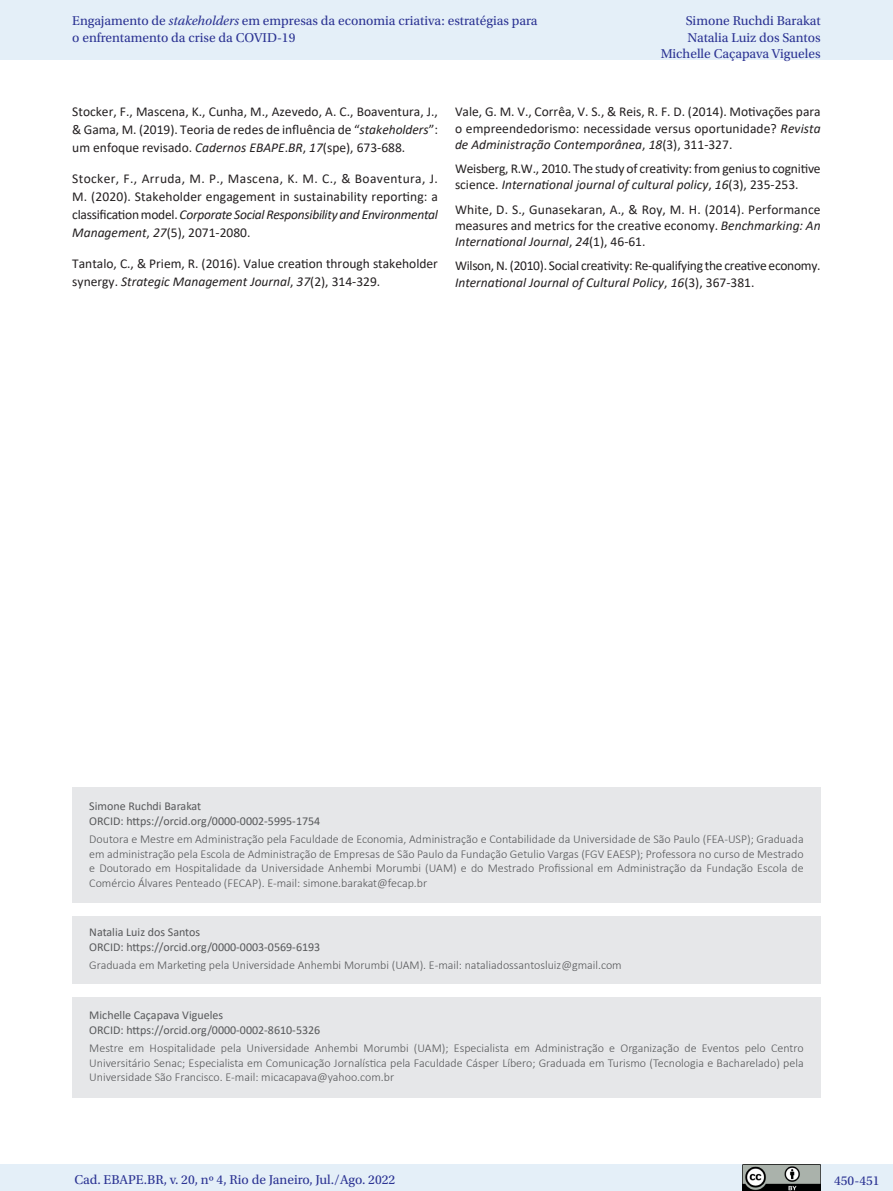
<style>
.page{position:relative;width:893px;height:1191px;background:#fff}
.page>*{position:absolute;margin:0;border:0;box-sizing:border-box;transform-origin:0 0}
.Referencias{font:13.5px/18px "Calibri";color:#231f20;text-align:justify}
.t1{font:13.5px/16.5px "Utopia Std";color:#2b3393}
.Referencias-2{font:13.5px/16.5px "Calibri";letter-spacing:-.02em;color:#231f20}
._06_3_nota_de_fim_au{font:300 12px/14.4px "Calibri";color:#57585a;text-align:justify}
._06_3_nota_de_fim_au-2{font:12px "Calibri";color:#57585a}
.s1{font-style:italic}
</style>
<div class="page">
<div style="left:0;top:0;width:893px;height:60px;background:#e4eff8"></div>
<div style="left:0;top:1164px;width:893px;height:27px;background:#e4eff8"></div>
<img style="left:743px;top:1164px;width:78px;height:27px">
<div style="left:72px;top:787px;width:749px;height:310px;background:#e6e7e9"></div>
<div style="left:72px;top:984px;width:751px;height:13px;background:#fff"></div>
<div style="left:72px;top:903px;width:751px;height:12px;background:#fff"></div>
<p class="t1" style="left:72px;top:13px;width:467px">Engajamento de <span class="s1">stakeholders</span> em empresas da economia criativa: estratégias para o enfrentamento da crise da COVID-19</p>
<p class="t1" style="left:661px;top:13px;width:161px;text-align:right">Simone Ruchdi Barakat<br>Natalia Luiz dos Santos<br>Michelle Caçapava Vigueles</p>
<p class="Referencias" style="left:72px;top:103px;width:367px">Stocker, F., Mascena, K., Cunha, M., Azevedo, A. C., Boaventura, J., &amp; Gama, M. (2019). Teoria de redes de influência de “<span class="s1">stakeholders</span>”: um enfoque revisado. <span class="s1">Cadernos EBAPE</span>.<span class="s1">BR</span>, <span class="s1">17</span>(spe), 673-688.</p>
<p class="Referencias" style="left:72px;top:169px;width:367px">Stocker, F., Arruda, M. P., Mascena, K. M. C., &amp; Boaventura, J.<br>M. (2020). Stakeholder engagement in sustainability reporting: a classification model. <span class="s1">Corporate Social Responsibility and Environmental Management</span>, <span class="s1">27</span>(5), 2071-2080.</p>
<p class="Referencias" style="left:72px;top:254px;width:367px">Tantalo, C., &amp; Priem, R. (2016). Value creation through stakeholder synergy. <span class="s1">Strategic Management Journal</span>, <span class="s1">37</span>(2), 314-329.</p>
<p class="Referencias" style="left:455px;top:104px;width:367px;line-height:16px">Vale, G. M. V., Corrêa, V. S., &amp; Reis, R. F. D. (2014). Motivações para o empreendedorismo: necessidade versus oportunidade? <span class="s1">Revista de Administração Contemporânea</span>, <span class="s1">18</span>(3), 311-327.</p>
<p class="Referencias" style="left:455px;top:160px;width:367px;line-height:16px">Weisberg, R.W., 2010. The study of creativity: from genius to cognitive science. <span class="s1">International journal of cultural policy</span>, <span class="s1">16</span>(3), 235-253.</p>
<p class="Referencias" style="left:455px;top:201px;width:367px;line-height:16px">White, D. S., Gunasekaran, A., &amp; Roy, M. H. (2014). Performance measures and metrics for the creative economy. <span class="s1">Benchmarking: An International Journal</span>, <span class="s1">24</span>(1), 46-61.</p>
<p class="Referencias-2" style="left:455px;top:257px;width:367px">Wilson, N. (2010). Social creativity: Re‐qualifying the creative economy.<br><span class="s1">International Journal of Cultural Policy</span>, <span class="s1">16</span>(3), 367-381.</p>
<p class="_06_3_nota_de_fim_au-2" style="left:89px;top:798px;width:114px">Simone Ruchdi Barakat</p>
<p class="_06_3_nota_de_fim_au-2" style="left:89px;top:812px;width:233px">ORCID: https://orcid.org/0000-0002-5995-1754</p>
<p class="_06_3_nota_de_fim_au" style="left:89px;top:832px;width:716px">Doutora e Mestre em Administração pela Faculdade de Economia, Administração e Contabilidade da Universidade de São Paulo (FEA-USP); Graduada em administração pela Escola de Administração de Empresas de São Paulo da Fundação Getulio Vargas (FGV EAESP); Professora no curso de Mestrado e Doutorado em Hospitalidade da Universidade Anhembi Morumbi (UAM) e do Mestrado Profissional em Administração da Fundação Escola de Comércio Álvares Penteado (FECAP). E-mail: simone.barakat@fecap.br</p>
<p class="_06_3_nota_de_fim_au-2" style="left:89px;top:924px;width:112px">Natalia Luiz dos Santos</p>
<p class="_06_3_nota_de_fim_au-2" style="left:89px;top:938px;width:233px">ORCID: https://orcid.org/0000-0003-0569-6193</p>
<p class="_06_3_nota_de_fim_au" style="left:89px;top:958px;width:534px">Graduada em Marketing pela Universidade Anhembi Morumbi (UAM). E-mail: nataliadossantosluiz@gmail.com</p>
<p class="_06_3_nota_de_fim_au-2" style="left:89px;top:1006px;width:135px">Michelle Caçapava Vigueles</p>
<p class="_06_3_nota_de_fim_au-2" style="left:89px;top:1021px;width:233px">ORCID: https://orcid.org/0000-0002-8610-5326</p>
<p class="_06_3_nota_de_fim_au" style="left:89px;top:1040px;width:716px">Mestre em Hospitalidade pela Universidade Anhembi Morumbi (UAM); Especialista em Administração e Organização de Eventos pelo Centro Universitário Senac; Especialista em Comunicação Jornalística pela Faculdade Cásper Líbero; Graduada em Turismo (Tecnologia e Bacharelado) pela Universidade São Francisco. E-mail: micacapava@yahoo.com.br</p>
<p class="t1" style="left:74px;top:1171px;width:322px">Cad. EBAPE.BR, v. 20, nº 4, Rio de Janeiro, Jul./Ago. 2022</p>
<p class="t1" style="left:834px;top:1172px;width:47px">450-451</p>
</div>
